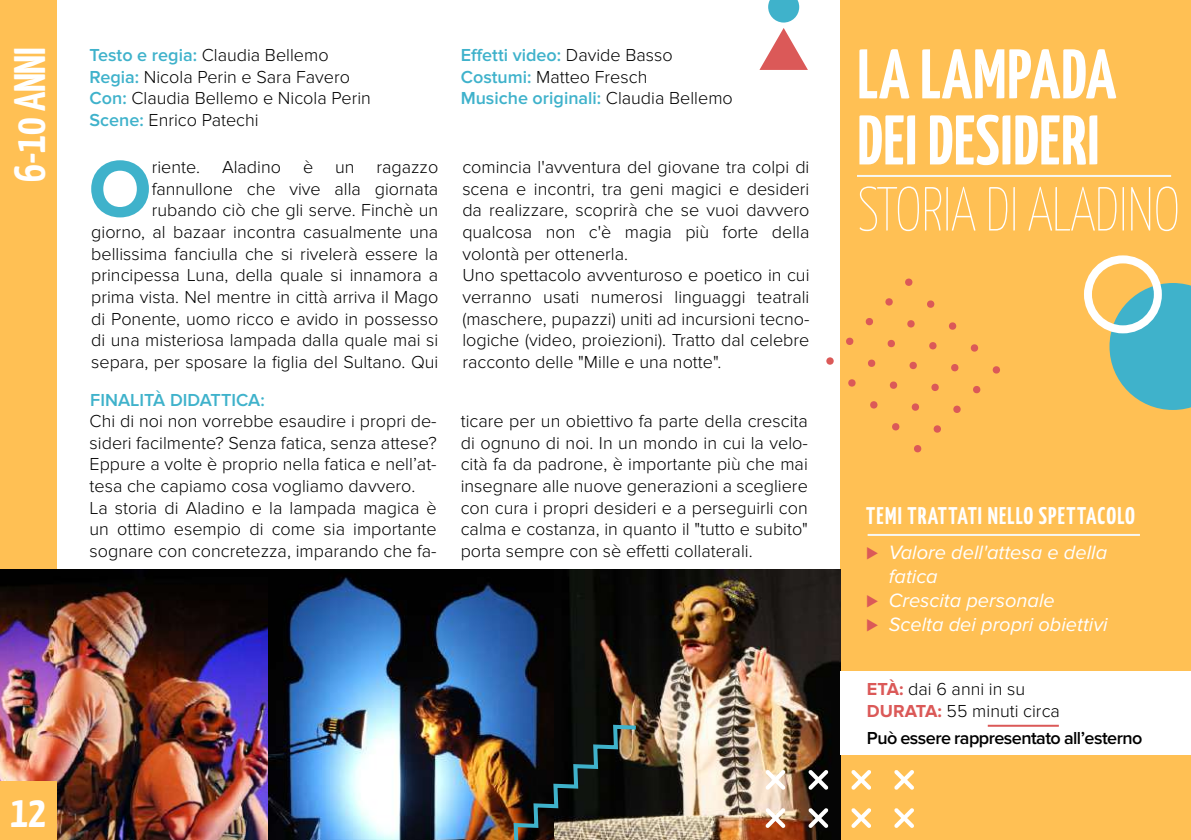
<style>
.page{position:relative;width:1191px;height:840px;background:#fff}
.page>*{position:absolute;margin:0;border:0;box-sizing:border-box;transform-origin:0 0}
.t1{font:700 82.8px "Proxima Nova";color:#3fb2cb}
.t2{font:700 70px/66px "Yanone Kaffeesatz";letter-spacing:.01em;color:#fff}
.t3{font:200 62px "Yanone Kaffeesatz";letter-spacing:-.01em;color:#fff;scale:.92 1}
.t4{font:700 44px "Yanone Kaffeesatz";color:#fff}
.t5{font:700 24px "Yanone Kaffeesatz";letter-spacing:.05em;color:#fff}
.t6{font:italic 20px "Proxima Nova";color:#fff}
.t7{font:300 18px/21.6px "Proxima Nova";color:#000}
.t8{font:600 18px/21.6px "Proxima Nova";color:#3fb2cb}
.t9{font:600 18px "Proxima Nova";letter-spacing:-.03em;color:#000}
.s1{font-weight:600;color:#3fb2cb}
.s2{font-weight:300;color:#000}
.s3{font-weight:300;font-style:normal;color:#db5958}
.s4{font-weight:700;color:#db5958}
</style>
<div class="page">
<div style="left:840px;top:0;width:351px;height:839px;background:#ffc054"></div>
<div style="left:0;top:0;width:57px;height:839px;background:#ffc054"></div>
<img style="left:0;top:569px;width:269px;height:270px">
<svg style="left:269px;top:569px;width:286px;height:270px;background:#3d5c7e"></svg>
<img style="left:555px;top:569px;width:285px;height:270px">
<svg style="left:759px;top:0;width:49px;height:70px"></svg>
<img style="left:412px;top:722px;width:228px;height:117px">
<div style="left:840px;top:671px;width:351px;height:83px;background:#fff"></div>
<hr style="left:987px;top:724px;width:71px;height:2px;background:#db5958">
<div style="left:0;top:781px;width:57px;height:58px;background:#ffc054"></div>
<hr style="left:857px;top:175px;width:314px;height:2px;background:#f7f8f3">
<svg style="left:1109px;top:283px;width:82px;height:127px"></svg>
<div style="left:1084px;top:255px;width:77px;height:78px;border:8px solid #fff;border-radius:50%"></div>
<svg style="left:765px;top:769px;width:20px;height:20px"></svg>
<svg style="left:808px;top:769px;width:20px;height:20px"></svg>
<svg style="left:851px;top:770px;width:20px;height:19px"></svg>
<svg style="left:894px;top:770px;width:20px;height:19px"></svg>
<svg style="left:765px;top:807px;width:20px;height:20px"></svg>
<svg style="left:808px;top:807px;width:20px;height:20px"></svg>
<svg style="left:851px;top:808px;width:20px;height:19px"></svg>
<svg style="left:894px;top:808px;width:20px;height:19px"></svg>
<svg style="left:905px;top:278px;width:7px;height:8px"></svg>
<svg style="left:927px;top:300px;width:7px;height:8px"></svg>
<svg style="left:949px;top:322px;width:7px;height:8px"></svg>
<svg style="left:970px;top:344px;width:8px;height:8px"></svg>
<svg style="left:992px;top:366px;width:8px;height:8px"></svg>
<svg style="left:885px;top:298px;width:8px;height:8px"></svg>
<svg style="left:907px;top:320px;width:8px;height:8px"></svg>
<svg style="left:929px;top:342px;width:8px;height:7px"></svg>
<svg style="left:951px;top:364px;width:7px;height:7px"></svg>
<svg style="left:973px;top:386px;width:7px;height:7px"></svg>
<svg style="left:865px;top:318px;width:8px;height:7px"></svg>
<svg style="left:887px;top:339px;width:8px;height:8px"></svg>
<svg style="left:909px;top:361px;width:8px;height:8px"></svg>
<svg style="left:931px;top:383px;width:8px;height:8px"></svg>
<svg style="left:953px;top:405px;width:8px;height:8px"></svg>
<svg style="left:846px;top:337px;width:7px;height:8px"></svg>
<svg style="left:868px;top:359px;width:7px;height:8px"></svg>
<svg style="left:889px;top:381px;width:8px;height:8px"></svg>
<svg style="left:911px;top:403px;width:8px;height:8px"></svg>
<svg style="left:933px;top:425px;width:8px;height:8px"></svg>
<svg style="left:826px;top:357px;width:8px;height:8px"></svg>
<svg style="left:848px;top:379px;width:8px;height:8px"></svg>
<svg style="left:870px;top:401px;width:8px;height:7px"></svg>
<svg style="left:892px;top:423px;width:7px;height:7px"></svg>
<svg style="left:914px;top:445px;width:7px;height:7px"></svg>
<hr style="left:867px;top:533px;width:273px;height:2px;background:#f7f8f3">
<h3 class="t4" style="left:-1px;top:182px;width:137px;rotate:-90deg">6-10 ANNI</h3>
<p class="t7" style="left:90px;top:44px;width:283px"><span class="s1">Testo e regia:</span> Claudia Bellemo<br><span class="s1">Regia:</span> Nicola Perin e Sara Favero<br><span class="s1">Con:</span> Claudia Bellemo e Nicola Perin<br><span class="s1">Scene:</span> Enrico Patechi</p>
<p class="t8" style="left:461px;top:45px;width:273px">Effetti video: <span class="s2">Davide Basso<br></span>Costumi: <span class="s2">Matteo Fresch<br></span>Musiche originali: <span class="s2">Claudia Bellemo</span></p>
<h1 class="t1" style="left:88px;top:141px;width:65px">O</h1>
<p class="t7" style="left:91px;top:156px;width:349px;text-align:right">riente. Aladino è un ragazzo fannullone che vive alla giornata rubando ciò che gli serve. Finchè un<br>giorno, al bazaar incontra casualmente una bellissima fanciulla che si rivelerà essere la principessa Luna, della quale si innamora a prima vista. Nel mentre in città arriva il Mago di Ponente, uomo ricco e avido in possesso di una misteriosa lampada dalla quale mai si separa, per sposare la figlia del Sultano. Qui</p>
<p class="t7" style="left:462px;top:156px;width:349px">comincia l'avventura del giovane tra colpi di scena e incontri, tra geni magici e desideri da realizzare, scoprirà che se vuoi davvero qualcosa non c'è magia più forte della volontà per ottenerla.<br>Uno spettacolo avventuroso e poetico in cui verranno usati numerosi linguaggi teatrali (maschere, pupazzi) uniti ad incursioni tecno&shy;logiche (video, proiezioni). Tratto dal celebre racconto delle "Mille e una notte".</p>
<p class="t8" style="left:90px;top:389px;width:176px">FINALITÀ DIDATTICA:</p>
<p class="t7" style="left:90px;top:410px;width:349px">Chi di noi non vorrebbe esaudire i propri de&shy;sideri facilmente? Senza fatica, senza attese?<br>Eppure a volte è proprio nella fatica e nell’at&shy;tesa che capiamo cosa vogliamo davvero.<br>La storia di Aladino e la lampada magica è un ottimo esempio di come sia importante sognare con concretezza, imparando che fa-</p>
<p class="t7" style="left:461px;top:410px;width:349px;text-align:justify">ticare per un obiettivo fa parte della crescita di ognuno di noi. In un mondo in cui la velo&shy;cità fa da padrone, è importante più che mai insegnare alle nuove generazioni a scegliere con cura i propri desideri e a perseguirli con calma e costanza, in quanto il "tutto e subito" porta sempre con sè effetti collaterali.</p>
<h3 class="t4" style="left:11px;top:779px;width:37px">12</h3>
<h2 class="t2" style="left:857px;top:38px;width:261px">LA LAMPADA<br>DEI DESIDERI</h2>
<h3 class="t3" style="left:857px;top:164px;width:352px">STORIA DI ALADINO</h3>
<h3 class="t5" style="left:866px;top:498px;width:270px">TEMI TRATTATI NELLO SPETTACOLO</h3>
<p class="t6" style="left:866px;top:541px;width:242px"><span class="s3">⊲</span> Valore dell'attesa e della</p>
<p class="t6" style="left:889px;top:565px;width:50px">fatica</p>
<p class="t6" style="left:866px;top:589px;width:190px"><span class="s3">⊲</span> Crescita personale</p>
<p class="t6" style="left:866px;top:613px;width:243px"><span class="s3">⊲</span> Scelta dei propri obiettivi</p>
<p class="t7" style="left:867px;top:678px;width:194px"><span class="s4">ETÀ:</span> dai 6 anni in su<br><span class="s4">DURATA:</span> 55 minuti circa</p>
<p class="t9" style="left:867px;top:727px;width:277px">Può essere rappresentato all’esterno</p>
</div>
